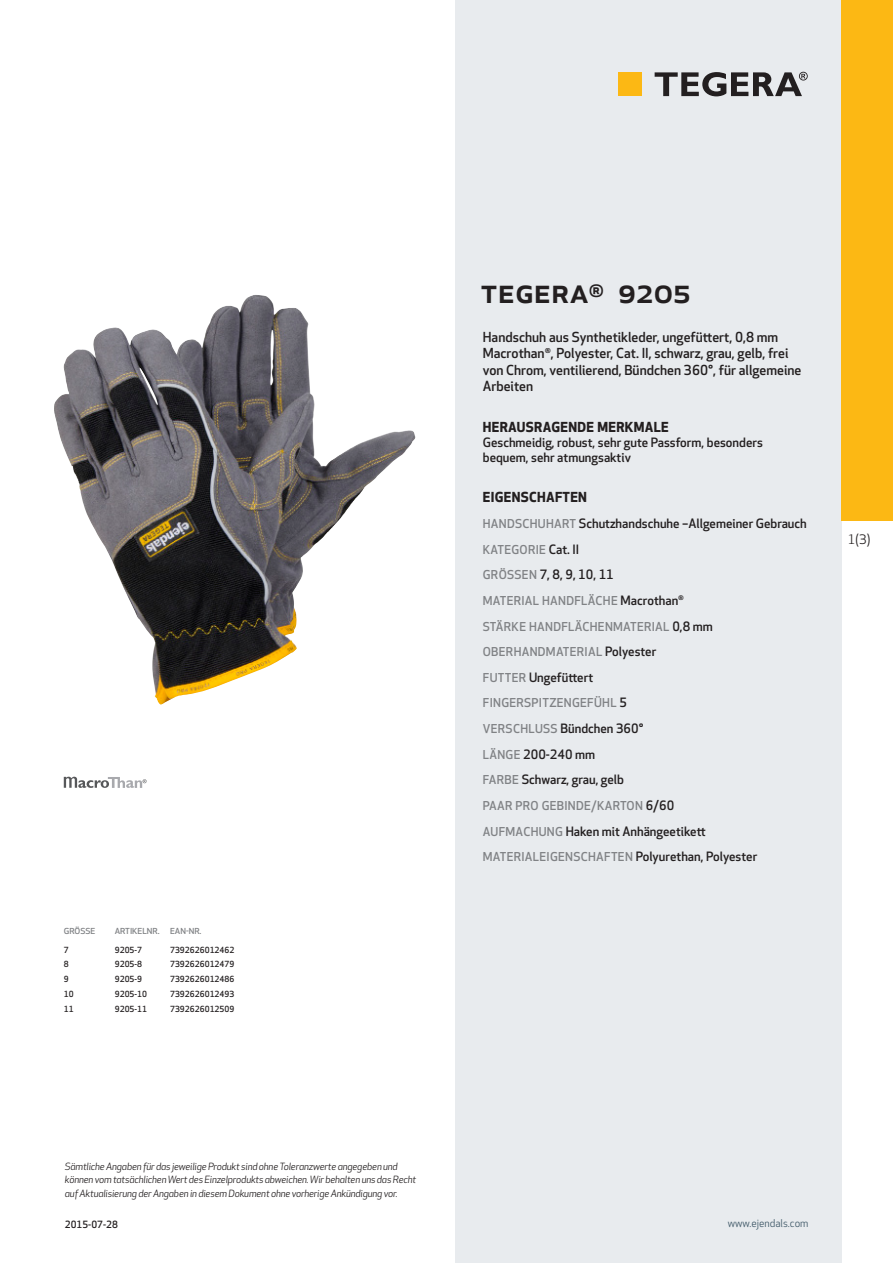
<style>
.page{position:relative;width:893px;height:1263px;background:#fff}
.page>*{position:absolute;margin:0;border:0;box-sizing:border-box;transform-origin:0 0}
.prodname{font:500 34.5px "Apex New";color:#231f20}
.Funktion_body{font:500 13.5px/16.5px "Apex New";color:#231f20}
.Funktion_body-2{font:700 13.5px "Apex New";letter-spacing:.025em;color:#231f20}
.t1{font:12.75px "Apex New";color:#231f20}
.Funktion_body-3{font:500 12.6px/15px "Apex New";color:#231f20}
.Funktion_body-4{font:500 12px "Apex New";letter-spacing:.025em;color:#808285}
.t2{font:10.5px "Apex New";color:#405968}
.t3{font:italic 9.75px/13.5px "Apex New";letter-spacing:-.015em;color:#231f20}
.Sidfot_datum{font:500 9.75px "Apex New";color:#231f20}
.ArticleTable_body{font:500 8.25px "Apex New";color:#231f20}
.ArticeTable_header{font:500 8.1px "Apex New";color:#808285;scale:1.06 1}
.s1{font-size:12px;color:#808285}
.s2{font-size:12.6px;color:#231f20}
</style>
<div class="page">
<div style="left:455px;top:0;width:387px;height:1263px;background:#e8ebee"></div>
<div style="left:842px;top:0;width:51px;height:520px;background:#fcb814"></div>
<img style="left:54px;top:297px;width:294px;height:408px">
<div style="left:618px;top:72px;width:24px;height:24px;background:#fcb814"></div>
<svg style="left:655px;top:72px;width:153px;height:24px"></svg>
<svg style="left:64px;top:777px;width:83px;height:11px"></svg>
<p class="ArticeTable_header" style="left:64px;top:925px;width:31px">GRÖSSE</p>
<p class="ArticeTable_header" style="left:115px;top:925px;width:44px">ARTIKELNR.</p>
<p class="ArticeTable_header" style="left:170px;top:925px;width:31px">EAN-NR.</p>
<p class="ArticleTable_body" style="left:64px;top:944px;width:6px">7</p>
<p class="ArticleTable_body" style="left:115px;top:944px;width:29px">9205-7</p>
<p class="ArticleTable_body" style="left:170px;top:944px;width:66px">7392626012462</p>
<p class="ArticleTable_body" style="left:64px;top:959px;width:6px">8</p>
<p class="ArticleTable_body" style="left:115px;top:959px;width:29px">9205-8</p>
<p class="ArticleTable_body" style="left:170px;top:959px;width:66px">7392626012479</p>
<p class="ArticleTable_body" style="left:64px;top:973px;width:6px">9</p>
<p class="ArticleTable_body" style="left:115px;top:973px;width:29px">9205-9</p>
<p class="ArticleTable_body" style="left:170px;top:973px;width:66px">7392626012486</p>
<p class="ArticleTable_body" style="left:64px;top:988px;width:11px">10</p>
<p class="ArticleTable_body" style="left:115px;top:988px;width:34px">9205-10</p>
<p class="ArticleTable_body" style="left:170px;top:988px;width:66px">7392626012493</p>
<p class="ArticleTable_body" style="left:64px;top:1003px;width:11px">11</p>
<p class="ArticleTable_body" style="left:115px;top:1003px;width:34px">9205-11</p>
<p class="ArticleTable_body" style="left:170px;top:1003px;width:66px">7392626012509</p>
<p class="t3" style="left:65px;top:1159px;width:353px">Sämtliche Angaben für das jeweilige Produkt sind ohne Toleranzwerte angegeben und können vom tatsächlichen Wert des Einzelprodukts abweichen. Wir behalten uns das Recht auf Aktualisierung der Angaben in diesem Dokument ohne vorherige Ankündigung vor.</p>
<p class="Sidfot_datum" style="left:65px;top:1218px;width:54px">2015-07-28</p>
<p class="prodname" style="left:480px;top:267px;width:212px">TEGERA<sup>®</sup> 9205</p>
<p class="Funktion_body" style="left:483px;top:328px;width:320px">Handschuh aus Synthetikleder, ungefüttert, 0,8 mm Macrothan<sup>®</sup>, Polyester, Cat. II, schwarz, grau, gelb, frei von Chrom, ventilierend, Bündchen 360°, für allgemeine Arbeiten</p>
<p class="Funktion_body-2" style="left:483px;top:417px;width:187px">HERAUSRAGENDE MERKMALE</p>
<p class="Funktion_body-3" style="left:483px;top:434px;width:282px">Geschmeidig, robust, sehr gute Passform, besonders bequem, sehr atmungsaktiv</p>
<p class="Funktion_body-2" style="left:483px;top:488px;width:106px">EIGENSCHAFTEN</p>
<p class="Funktion_body-3" style="left:483px;top:516px;width:325px"><span class="s1">HANDSCHUHART</span> Schutzhandschuhe –Allgemeiner Gebrauch</p>
<p class="Funktion_body-4" style="left:483px;top:541px;width:98px">KATEGORIE <span class="s2">Cat. II</span></p>
<p class="Funktion_body-3" style="left:483px;top:567px;width:132px"><span class="s1">GRÖSSEN</span> 7, 8, 9, 10, 11</p>
<p class="Funktion_body-4" style="left:483px;top:592px;width:203px">MATERIAL HANDFLÄCHE <span class="s2">Macrothan</span><sup>®</sup></p>
<p class="Funktion_body-4" style="left:483px;top:618px;width:231px">STÄRKE HANDFLÄCHENMATERIAL <span class="s2">0,8 mm</span></p>
<p class="Funktion_body-4" style="left:483px;top:644px;width:175px">OBERHANDMATERIAL <span class="s2">Polyester</span></p>
<p class="Funktion_body-3" style="left:483px;top:669px;width:112px"><span class="s1">FUTTER</span> Ungefüttert</p>
<p class="Funktion_body-4" style="left:483px;top:695px;width:146px">FINGERSPITZENGEFÜHL <span class="s2">5</span></p>
<p class="Funktion_body-3" style="left:483px;top:721px;width:162px"><span class="s1">VERSCHLUSS</span> Bündchen 360°</p>
<p class="Funktion_body-3" style="left:483px;top:746px;width:114px"><span class="s1">LÄNGE</span> 200-240 mm</p>
<p class="Funktion_body-3" style="left:483px;top:772px;width:143px"><span class="s1">FARBE</span> Schwarz, grau, gelb</p>
<p class="Funktion_body-4" style="left:483px;top:797px;width:193px">PAAR PRO GEBINDE/KARTON <span class="s2">6/60</span></p>
<p class="Funktion_body-3" style="left:483px;top:823px;width:224px"><span class="s1">AUFMACHUNG</span> Haken mit Anhängeetikett</p>
<p class="Funktion_body-4" style="left:483px;top:849px;width:276px">MATERIALEIGENSCHAFTEN <span class="s2">Polyurethan, Polyester</span></p>
<p class="t1" style="left:848px;top:531px;width:24px">1(3)</p>
<p class="t2" style="left:728px;top:1217px;width:82px">www.ejendals.com</p>
</div>
